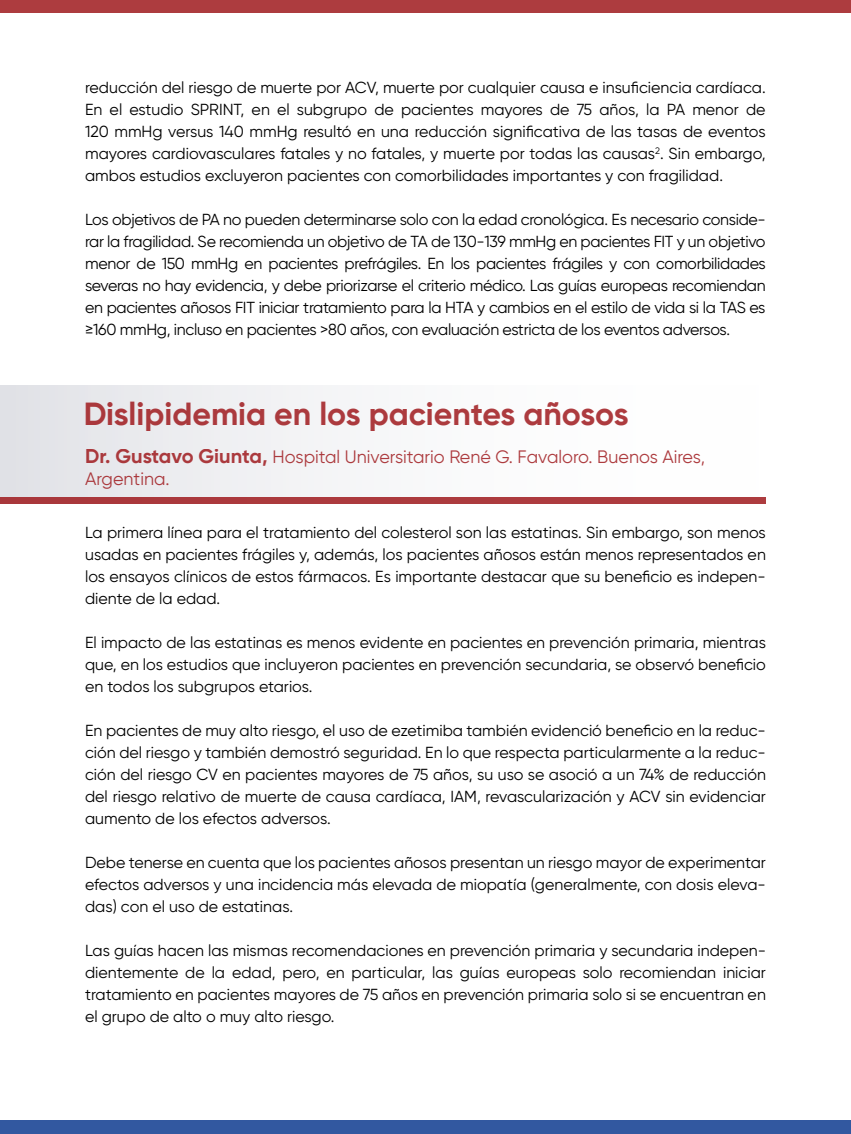
<style>
.page{position:relative;width:851px;height:1134px;background:#fff}
.page>*{position:absolute;margin:0;border:0;box-sizing:border-box;transform-origin:0 0}
.t1{font:700 32px "Gilroy";color:#9f191d}
.t2{font:18px/21.6px "Gilroy";color:#9f191d}
.t3{font:16px/22px "Gilroy";color:#000;text-align:justify}
.s1{font-weight:700;font-size:20px}
</style>
<div class="page">
<div style="left:0;top:0;width:850px;height:13px;background:#ad3c3f"></div>
<div style="left:0;top:1120px;width:850px;height:14px;background:#3258a0"></div>
<div style="left:0;top:386px;width:767px;height:117px;background:linear-gradient(to right,#e5e5ea,#fff)"></div>
<div style="left:0;top:497px;width:765px;height:6px;background:#ac3a3e"></div>
<p class="t3" style="left:85px;top:76px;width:682px">reducción del riesgo de muerte por ACV, muerte por cualquier causa e insuficiencia cardíaca.<br>En el estudio SPRINT, en el subgrupo de pacientes mayores de 75 años, la PA menor de 120 mmHg versus 140 mmHg resultó en una reducción significativa de las tasas de eventos mayores cardiovasculares fatales y no fatales, y muerte por todas las causas<sup>2</sup>. Sin embargo, ambos estudios excluyeron pacientes con comorbilidades importantes y con fragilidad.</p>
<p class="t3" style="left:85px;top:208px;width:682px">Los objetivos de PA no pueden determinarse solo con la edad cronológica. Es necesario conside&shy;rar la fragilidad. Se recomienda un objetivo de TA de 130-139 mmHg en pacientes FIT y un objetivo menor de 150 mmHg en pacientes prefrágiles. En los pacientes frágiles y con comorbilidades severas no hay evidencia, y debe priorizarse el criterio médico. Las guías europeas recomiendan en pacientes añosos FIT iniciar tratamiento para la HTA y cambios en el estilo de vida si la TAS es ≥160 mmHg, incluso en pacientes &gt;80 años, con evaluación estricta de los eventos adversos.</p>
<h1 class="t1" style="left:83px;top:393px;width:547px">Dislipidemia en los pacientes añosos</h1>
<p class="t2" style="left:85px;top:446px;width:621px"><span class="s1">Dr. Gustavo Giunta,</span> Hospital Universitario René G. Favaloro. Buenos Aires,<br>Argentina.</p>
<p class="t3" style="left:85px;top:521px;width:682px">La primera línea para el tratamiento del colesterol son las estatinas. Sin embargo, son menos usadas en pacientes frágiles y, además, los pacientes añosos están menos representados en los ensayos clínicos de estos fármacos. Es importante destacar que su beneficio es indepen&shy;diente de la edad.</p>
<p class="t3" style="left:85px;top:631px;width:682px">El impacto de las estatinas es menos evidente en pacientes en prevención primaria, mientras que, en los estudios que incluyeron pacientes en prevención secundaria, se observó beneficio en todos los subgrupos etarios.</p>
<p class="t3" style="left:85px;top:719px;width:682px">En pacientes de muy alto riesgo, el uso de ezetimiba también evidenció beneficio en la reduc&shy;ción del riesgo y también demostró seguridad. En lo que respecta particularmente a la reduc&shy;ción del riesgo CV en pacientes mayores de 75 años, su uso se asoció a un 74% de reducción del riesgo relativo de muerte de causa cardíaca, IAM, revascularización y ACV sin evidenciar aumento de los efectos adversos.</p>
<p class="t3" style="left:85px;top:851px;width:682px">Debe tenerse en cuenta que los pacientes añosos presentan un riesgo mayor de experimentar efectos adversos y una incidencia más elevada de miopatía (generalmente, con dosis eleva&shy;das) con el uso de estatinas.</p>
<p class="t3" style="left:85px;top:939px;width:682px">Las guías hacen las mismas recomendaciones en prevención primaria y secundaria indepen&shy;dientemente de la edad, pero, en particular, las guías europeas solo recomiendan iniciar tratamiento en pacientes mayores de 75 años en prevención primaria solo si se encuentran en el grupo de alto o muy alto riesgo.</p>
</div>
